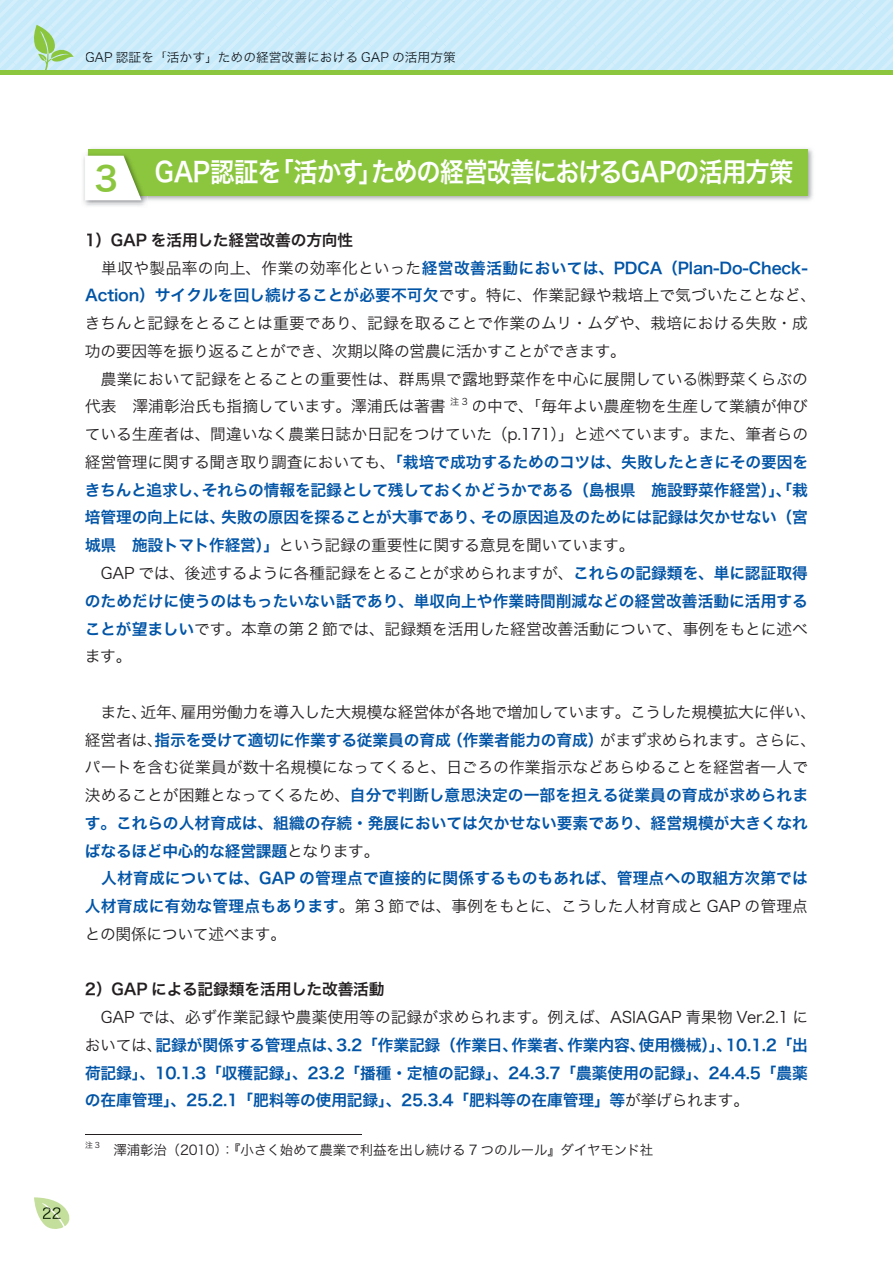
<style>
.page{position:relative;width:893px;height:1263px;background:#fff}
.page>*{position:absolute;margin:0;border:0;box-sizing:border-box;transform-origin:0 0}
.t1{font:27px "Hira Kaku Pro W6";letter-spacing:-.04em;color:#fff;scale:.9 1}
.t2{font:15.75px/27.8px "Hira Kaku Pro W6";letter-spacing:-.005em;color:#0154a6;text-align:justify}
.t3{font:15.75px/27.8px "Hira Kaku Pro W3";letter-spacing:-.005em;color:#231f20}
.t4{font:15.75px "Hira Kaku Pro W6";letter-spacing:-.01em;color:#231f20}
.t5{font:15px "Hira Kaku Pro W3";color:#231f20}
.t6{font:13.5px "Hira Kaku Pro W3";letter-spacing:-.015em;color:#231f20}
.t7{font:12.75px "Hira Kaku Pro W3";color:#101a21}
.t8{font:9.15px "Hira Kaku Pro W3";color:#231f20}
.t9{font:7.8px "Hira Kaku Pro W3";color:#231f20}
.s1{font-size:33px;color:#8bc63e}
.s2{color:#231f20}
.s3{font-family:"Hira Kaku Pro W3";color:#231f20}
.s4{font-family:"Hira Kaku Pro W6";color:#0154a6}
</style>
<div class="page">
<hr style="left:0;top:70px;width:893px;height:4px;background:#8bc63e">
<svg style="left:34px;top:1197px;width:36px;height:32px"></svg>
<svg style="left:0;top:0;width:893px;height:70px;background:#caebf8"></svg>
<img style="left:92px;top:148px;width:721px;height:53px">
<div style="left:88px;top:149px;width:720px;height:47px;background:#8bc63e"></div>
<img style="left:85px;top:152px;width:63px;height:51px">
<img style="left:88px;top:152px;width:60px;height:44px">
<svg style="left:85px;top:156px;width:57px;height:44px"></svg>
<hr style="left:85px;top:1134px;width:276px;height:1px;background:#231f20">
<p class="t7" style="left:85px;top:46px;width:372px">GAP 認証を「活かす」ための経営改善における GAP の活用方策</p>
<p class="t5" style="left:42px;top:1200px;width:21px">22</p>
<h1 class="t1" style="left:95px;top:148px;width:778px"><span class="s1">3</span> GAP認証を「活かす」ための経営改善におけるGAPの活用方策</h1>
<p class="t2" style="left:85px;top:225px;width:733px;text-align:left"><span class="s2">1）GAP を活用した経営改善の方向性<br></span><span class="s3">　単収や製品率の向上、作業の効率化といった</span>経営改善活動においては、PDCA（Plan-Do-Check-<br>Action）サイクルを回し続けることが必要不可欠<span class="s3">です。特に、作業記録や栽培上で気づいたことなど、</span></p>
<p class="t3" style="left:85px;top:308px;width:725px">きちんと記録をとることは重要であり、記録を取ることで作業のムリ・ムダや、栽培における失敗・成功の要因等を振り返ることができ、次期以降の営農に活かすことができます。<br>　農業において記録をとることの重要性は、群馬県で露地野菜作を中心に展開している㈱野菜くらぶの代表　澤浦彰治氏も指摘しています。澤浦氏は著書</p>
<p class="t8" style="left:450px;top:393px;width:19px">注3</p>
<p class="t3" style="left:85px;top:392px;width:725px;text-align:right">の中で、「毎年よい農産物を生産して業績が伸び<br>ている生産者は、間違いなく農業日誌か日記をつけていた（p.171）」と述べています。また、筆者らの</p>
<p class="t2" style="left:85px;top:447px;width:725px"><span class="s3">経営管理に関する聞き取り調査においても、</span>「栽培で成功するためのコツは、失敗したときにその要因をきちんと追求し、それらの情報を記録として残しておくかどうかである（島根県　施設野菜作経営）」、「栽培管理の向上には、失敗の原因を探ることが大事であり、その原因追及のためには記録は欠かせない（宮</p>
<p class="t3" style="left:85px;top:530px;width:724px"><span class="s4">城県　施設トマト作経営）」</span>という記録の重要性に関する意見を聞いています。<br>　GAP では、後述するように各種記録をとることが求められますが、<span class="s4">これらの記録類を、単に認証取得</span></p>
<p class="t2" style="left:85px;top:586px;width:724px">のためだけに使うのはもったいない話であり、単収向上や作業時間削減などの経営改善活動に活用する</p>
<p class="t3" style="left:85px;top:614px;width:725px"><span class="s4">ことが望ましい</span>です。本章の第 2 節では、記録類を活用した経営改善活動について、事例をもとに述べます。</p>
<p class="t3" style="left:85px;top:697px;width:732px">　また、近年、雇用労働力を導入した大規模な経営体が各地で増加しています。こうした規模拡大に伴い、</p>
<p class="t2" style="left:85px;top:725px;width:733px"><span class="s3">経営者は、</span>指示を受けて適切に作業する従業員の育成（作業者能力の育成）<span class="s3">がまず求められます。さらに、</span></p>
<p class="t3" style="left:85px;top:752px;width:725px">パートを含む従業員が数十名規模になってくると、日ごろの作業指示などあらゆることを経営者一人で</p>
<p class="t2" style="left:85px;top:780px;width:725px"><span class="s3">決めることが困難となってくるため、</span>自分で判断し意思決定の一部を担える従業員の育成が求められます。これらの人材育成は、組織の存続・発展においては欠かせない要素であり、経営規模が大きくなればなるほど中心的な経営課題<span class="s3">となります。</span></p>
<p class="t2" style="left:101px;top:864px;width:708px">人材育成については、GAP の管理点で直接的に関係するものもあれば、管理点への取組方次第では</p>
<p class="t3" style="left:85px;top:891px;width:725px"><span class="s4">人材育成に有効な管理点もあります</span>。第 3 節では、事例をもとに、こうした人材育成と GAP の管理点との関係について述べます。</p>
<p class="t4" style="left:85px;top:975px;width:301px">2）GAP による記録類を活用した改善活動</p>
<p class="t3" style="left:85px;top:1002px;width:724px">　GAP では、必ず作業記録や農薬使用等の記録が求められます。例えば、ASIAGAP 青果物 Ver.2.1 に</p>
<p class="t2" style="left:85px;top:1030px;width:725px"><span class="s3">おいては、</span>記録が関係する管理点は、3.2「作業記録（作業日、作業者、作業内容、使用機械）」、10.1.2「出荷記録」、10.1.3「収穫記録」、23.2「播種・定植の記録」、24.3.7「農薬使用の記録」、24.4.5「農薬の在庫管理」、25.2.1「肥料等の使用記録」、25.3.4「肥料等の在庫管理」等<span class="s3">が挙げられます。</span></p>
<p class="t9" style="left:85px;top:1138px;width:16px">注3</p>
<p class="t6" style="left:100px;top:1138px;width:555px">　 澤浦彰治（2010）：『小さく始めて農業で利益を出し続ける 7 つのルール』ダイヤモンド社</p>
</div>
